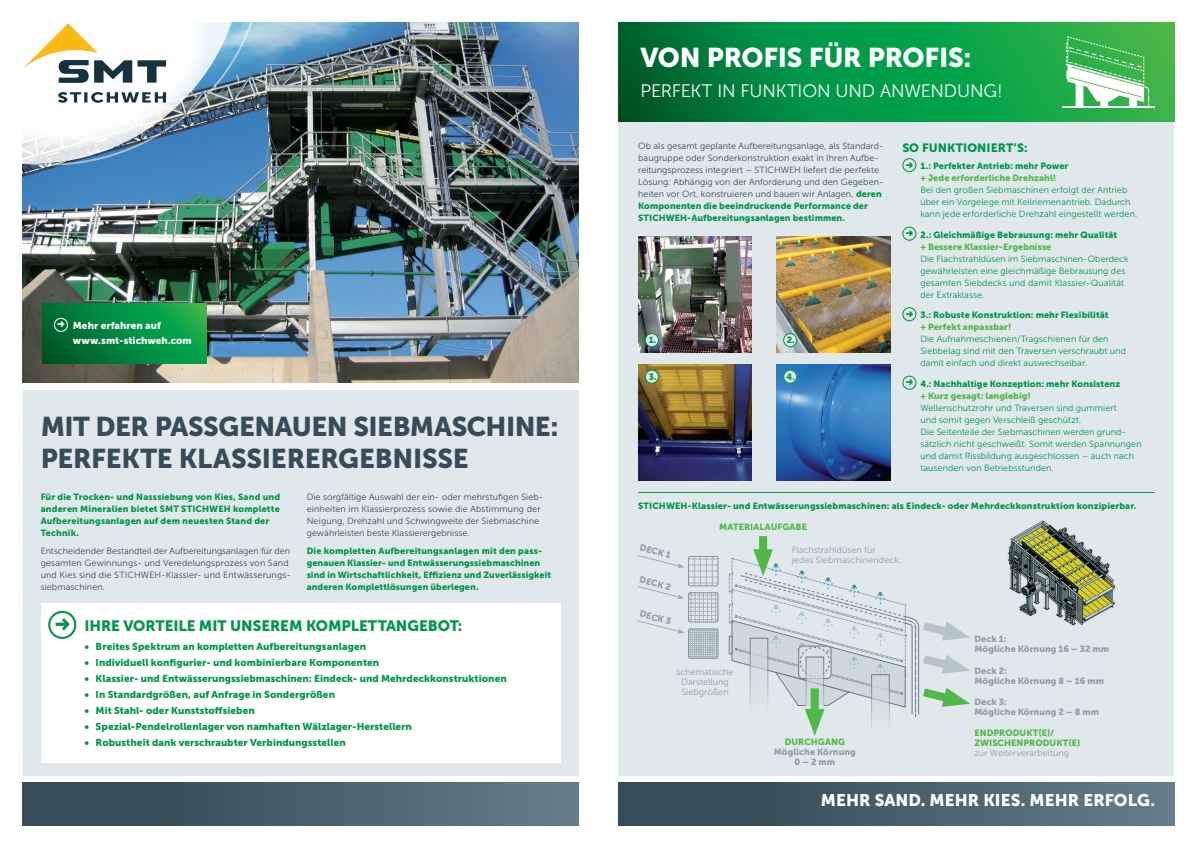
<style>
.page{position:relative;width:1197px;height:848px;background:#fff}
.page>*{position:absolute;margin:0;border:0;box-sizing:border-box;transform-origin:0 0}
.t1{font:27px/32.7px "Museo Sans 900";letter-spacing:-.015em;color:#364d59}
.t2{font:27px "Museo Sans 900";letter-spacing:-.01em;color:#fff}
.t3{font:900 22px "Flama";color:#00974a}
.t4{font:18px "Museo Sans 300";letter-spacing:-.01em;color:#fff}
.t5{font:16.7px "Museo Sans 900";color:#fff}
.t6{font:15px "Museo Sans 900";letter-spacing:-.01em;color:#00974a}
.t7{font:12px "Museo Sans 900";letter-spacing:.005em;color:#00974a}
.t8{font:10px "Museo Sans 900";letter-spacing:.005em;color:#00974a}
.t9{font:10px/15px "Museo Sans 900";letter-spacing:.005em;color:#fff}
.t10{font:9px/12px "Museo Sans 900";letter-spacing:.01em;color:#00974a}
.t11{font:9px/12px "Museo Sans 300";letter-spacing:.01em;color:#00974a}
.t12{font:9px/12px "Museo Sans 300";letter-spacing:.01em;color:#364d59}
.t13{font:9px/10px "Museo Sans 900";letter-spacing:.01em;color:#8c9faa}
.t14{font:9px/10px "Museo Sans 300";letter-spacing:.005em;color:#8c9faa;text-align:center}
.t15{font:9px/10px "Museo Sans 900";letter-spacing:.01em;color:#51b948}
.s1{font-family:"Flama";font-weight:900;font-size:11.1px}
.s2{font-family:"Museo Sans 900";color:#00974a}
.s3{color:#51b948}
</style>
<div class="page">
<div style="left:618px;top:122px;width:556px;height:653px;background:#e1e8ec"></div>
<div style="left:759px;top:536px;width:8px;height:24px;background:#51b948"></div>
<svg style="left:638px;top:555px;width:80px;height:103px"></svg>
<div style="left:902px;top:158px;width:14px;height:14px;border:1px solid #00974a;border-radius:50%"></div>
<div style="left:902px;top:226px;width:14px;height:15px;border:1px solid #00974a;border-radius:50%"></div>
<div style="left:902px;top:307px;width:14px;height:14px;border:1px solid #00974a;border-radius:50%"></div>
<div style="left:902px;top:376px;width:14px;height:14px;border:1px solid #00974a;border-radius:50%"></div>
<img style="left:23px;top:23px;width:555px;height:360px">
<div style="left:23px;top:390px;width:555px;height:385px;background:#e1e8ec"></div>
<div style="left:23px;top:782px;width:555px;height:43px;background:linear-gradient(to right,#2e4450,#627c89)"></div>
<div style="left:618px;top:782px;width:556px;height:43px;background:linear-gradient(to right,#2e4450,#627c89)"></div>
<div style="left:41px;top:603px;width:519px;height:160px;background:#fff"></div>
<svg style="left:43px;top:303px;width:163px;height:60px;background:#04893f"></svg>
<div style="left:48px;top:610px;width:28px;height:29px;border:2px solid #00974a;border-radius:50%"></div>
<div style="left:54px;top:318px;width:14px;height:14px;border:1px solid #fff;border-radius:50%"></div>
<svg style="left:618px;top:23px;width:556px;height:99px;background:#099342"></svg>
<hr style="left:638px;top:492px;width:516px;height:1px;background:#00974a">
<svg style="left:22px;top:22px;width:243px;height:143px;background:#5e8fb5"></svg>
<svg style="left:22px;top:22px;width:222px;height:142px"></svg>
<img style="left:638px;top:236px;width:113px;height:116px">
<img style="left:638px;top:364px;width:113px;height:116px">
<img style="left:776px;top:364px;width:114px;height:116px">
<img style="left:1007px;top:520px;width:111px;height:106px">
<img style="left:776px;top:236px;width:114px;height:116px">
<div style="left:645px;top:333px;width:13px;height:14px;background:#e1e8ec;border-radius:50%"></div>
<div style="left:644px;top:333px;width:15px;height:14px;border:1px solid #00974a;border-radius:50%"></div>
<svg style="left:645px;top:370px;width:13px;height:13px"></svg>
<div style="left:644px;top:369px;width:15px;height:15px;border:1px solid #00974a;border-radius:50%"></div>
<div style="left:783px;top:333px;width:13px;height:14px;background:#e1e8ec;border-radius:50%"></div>
<div style="left:783px;top:333px;width:14px;height:14px;border:1px solid #00974a;border-radius:50%"></div>
<div style="left:783px;top:370px;width:13px;height:13px;background:#e1e8ec;border-radius:50%"></div>
<div style="left:783px;top:369px;width:14px;height:15px;border:1px solid #00974a;border-radius:50%"></div>
<hr style="left:1061px;top:107px;width:93px;height:1px;background:#fff">
<svg style="left:1065px;top:36px;width:84px;height:71px"></svg>
<svg style="left:728px;top:549px;width:242px;height:187px"></svg>
<p class="t9" style="left:73px;top:318px;width:120px;text-indent:-16px"><span class="s1">→</span> Mehr erfahren auf www.smt-stichweh.com</p>
<h1 class="t1" style="left:41px;top:410px;width:519px">MIT DER PASSGENAUEN SIEBMASCHINE:<br>PERFEKTE KLASSIERERGEBNISSE</h1>
<p class="t10" style="left:41px;top:491px;width:241px">Für die Trocken- und Nasssiebung von Kies, Sand und anderen Mineralien bietet SMT STICHWEH komplette Aufbereitungsanlagen auf dem neuesten Stand der Technik.</p>
<p class="t12" style="left:41px;top:545px;width:251px">Entscheidender Bestandteil der Aufbereitungsanlagen für den gesamten Gewinnungs- und Veredelungsprozess von Sand und Kies sind die STICHWEH-Klassier- und Entwässerungs&shy;siebmaschinen.</p>
<p class="t12" style="left:306px;top:491px;width:238px">Die sorgfältige Auswahl der ein- oder mehrstufigen Sieb&shy;einheiten im Klassierprozess sowie die Abstimmung der Neigung, Drehzahl und Schwingweite der Siebmaschine gewährleisten beste Klassierergebnisse.</p>
<p class="t10" style="left:306px;top:544px;width:246px">Die kompletten Aufbereitungsanlagen mit den pass&shy;genauen Klassier- und Entwässerungssiebmaschinen sind in Wirtschaftlichkeit, Effizienz und Zuverlässigkeit anderen Komplettlösungen überlegen.</p>
<h2 class="t3" style="left:54px;top:608px;width:18px">→</h2>
<h3 class="t6" style="left:85px;top:617px;width:379px">IHRE VORTEILE MIT UNSEREM KOMPLETTANGEBOT:</h3>
<p class="t8" style="left:85px;top:640px;width:283px">• Breites Spektrum an kompletten Aufbereitungsanlagen</p>
<p class="t8" style="left:85px;top:656px;width:296px">• Individuell konfigurier- und kombinierbare Komponenten</p>
<p class="t8" style="left:85px;top:672px;width:423px">• Klassier- und Entwässerungssiebmaschinen: Eindeck- und Mehrdeckkonstruktionen</p>
<p class="t8" style="left:85px;top:688px;width:252px">• In Standardgrößen, auf Anfrage in Sondergrößen</p>
<p class="t8" style="left:85px;top:704px;width:171px">• Mit Stahl- oder Kunststoffsieben</p>
<p class="t8" style="left:85px;top:720px;width:329px">• Spezial-Pendelrollenlager von namhaften Wälzlager-Herstellern</p>
<p class="t8" style="left:85px;top:736px;width:262px">• Robustheit dank verschraubter Verbindungsstellen</p>
<h1 class="t2" style="left:640px;top:42px;width:332px">VON PROFIS FÜR PROFIS:</h1>
<h3 class="t4" style="left:640px;top:81px;width:363px">PERFEKT IN FUNKTION UND ANWENDUNG!</h3>
<p class="t12" style="left:638px;top:140px;width:247px">Ob als gesamt geplante Aufbereitungsanlage, als Standard&shy;baugruppe oder Sonderkonstruktion exakt in Ihren Aufbe&shy;reitungsprozess integriert – STICHWEH liefert die perfekte Lösung: Abhängig von der Anforderung und den Gegeben&shy;heiten vor Ort, konstruieren und bauen wir Anlagen, <span class="s2">deren</span></p>
<p class="t10" style="left:638px;top:200px;width:231px">Komponenten die beeindruckende Performance der<br>STICHWEH-Aufbereitungsanlagen bestimmen.</p>
<p class="t10" style="left:648px;top:334px;width:9px">1.</p>
<p class="t10" style="left:648px;top:370px;width:9px">3.</p>
<p class="t10" style="left:786px;top:334px;width:9px">2.</p>
<p class="t10" style="left:786px;top:370px;width:10px">4.</p>
<h3 class="t7" style="left:902px;top:140px;width:127px">SO FUNKTIONIERT’S:</h3>
<p class="t10" style="left:905px;top:160px;width:164px;text-align:center"><span class="s1">→</span> 1.: Perfekter Antrieb: mehr Power <span class="s3">+ Jede erforderliche Drehzahl!</span></p>
<p class="t11" style="left:920px;top:184px;width:218px">Bei den großen Siebmaschinen erfolgt der Antrieb über ein Vorgelege mit Keilriemenantrieb. Dadurch kann jede erforderliche Drehzahl eingestellt werden.</p>
<p class="t10" style="left:920px;top:228px;width:198px;text-indent:-15px"><span class="s1">→</span> 2.: Gleichmäßige Bebrausung: mehr Qualität <span class="s3">+ Bessere Klassier-Ergebnisse</span></p>
<p class="t11" style="left:920px;top:253px;width:210px">Die Flachstrahldüsen im Siebmaschinen-Oberdeck gewährleisten eine gleichmäßige Bebrausung des gesamten Siebdecks und damit Klassier-Qualität der Extraklasse.</p>
<p class="t10" style="left:920px;top:309px;width:190px;text-indent:-15px"><span class="s1">→</span> 3.: Robuste Konstruktion: mehr Flexibilität <span class="s3">+ Perfekt anpassbar!</span></p>
<p class="t11" style="left:920px;top:333px;width:207px">Die Aufnahmeschienen/Tragschienen für den<br>Siebbelag sind mit den Traversen verschraubt und damit einfach und direkt auswechselbar.</p>
<p class="t10" style="left:920px;top:377px;width:201px;text-indent:-15px"><span class="s1">→</span> 4.: Nachhaltige Konzeption: mehr Konsistenz <span class="s3">+ Kurz gesagt: langlebig!</span></p>
<p class="t11" style="left:920px;top:402px;width:223px">Wellenschutzrohr und Traversen sind gummiert<br>und somit gegen Verschleiß geschützt.<br>Die Seitenteile der Siebmaschinen werden grund&shy;sätzlich nicht geschweißt. Somit werden Spannungen und damit Rissbildung ausgeschlossen – auch nach tausenden von Betriebsstunden.</p>
<p class="t10" style="left:638px;top:500px;width:499px">STICHWEH-Klassier- und Entwässerungssiebmaschinen: als Eindeck- oder Mehrdeckkonstruktion konzipierbar.</p>
<p class="t13" style="left:641px;top:542px;width:33px;rotate:15deg">DECK 1</p>
<p class="t13" style="left:641px;top:574px;width:34px;rotate:15deg">DECK 2</p>
<p class="t13" style="left:641px;top:608px;width:34px;rotate:15deg">DECK 3</p>
<p class="t15" style="left:719px;top:522px;width:89px">MATERIALAUFGABE</p>
<p class="t14" style="left:791px;top:545px;width:111px;text-align:left">Flachstrahldüsen für<br>jedes Siebmaschinendeck.</p>
<p class="t14" style="left:676px;top:666px;width:58px">schematische<br>Darstellung<br>Siebgrößen</p>
<p class="t15" style="left:784px;top:736px;width:62px">DURCHGANG</p>
<p class="t13" style="left:773px;top:746px;width:84px;text-align:center">Mögliche Körnung<br>0 – 2 mm</p>
<p class="t13" style="left:974px;top:634px;width:136px">Deck 1:<br>Mögliche Körnung 16 – 32 mm</p>
<p class="t13" style="left:974px;top:665px;width:131px">Deck 2:<br>Mögliche Körnung 8 – 16 mm</p>
<p class="t13" style="left:974px;top:696px;width:126px">Deck 3:<br>Mögliche Körnung 2 – 8 mm</p>
<p class="t15" style="left:974px;top:728px;width:107px">ENDPRODUKT(E)/<br>ZWISCHENPRODUKT(E)</p>
<p class="t14" style="left:974px;top:748px;width:96px">zur Weiterverarbeitung</p>
<h3 class="t5" style="left:820px;top:791px;width:336px">MEHR SAND. MEHR KIES. MEHR ERFOLG.</h3>
</div>
